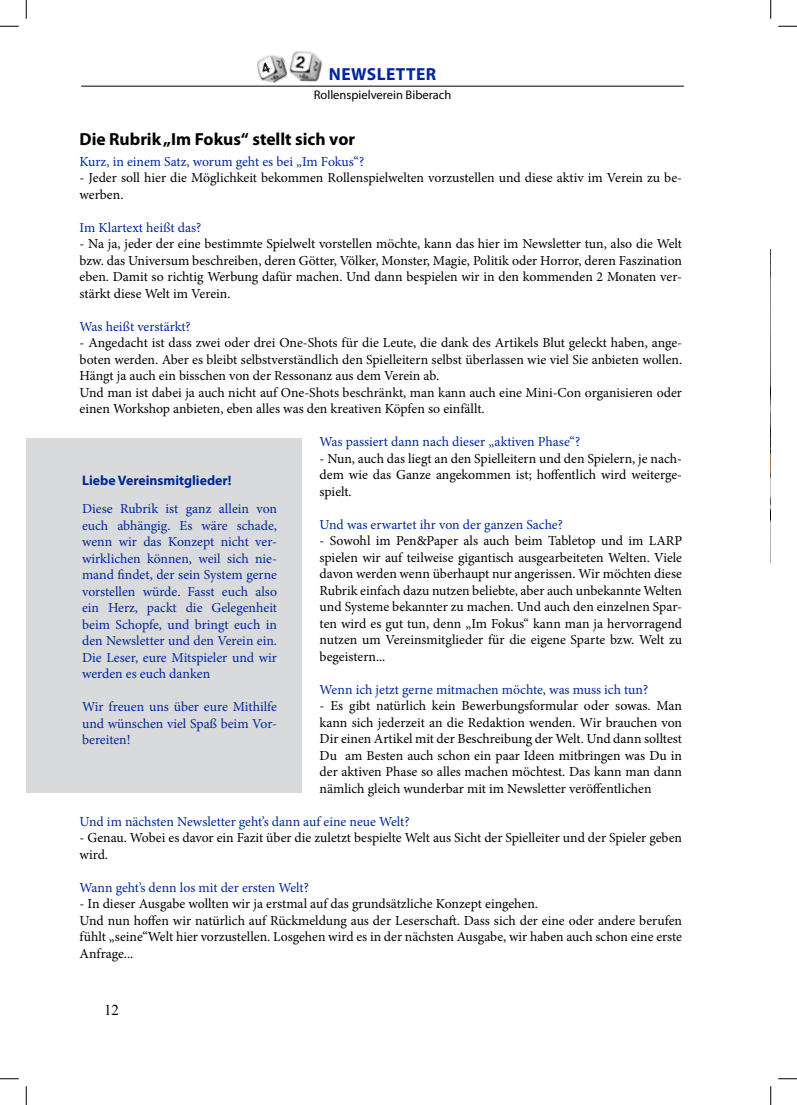
<style>
.page{position:relative;width:797px;height:1105px;background:#fff}
.page>*{position:absolute;margin:0;border:0;box-sizing:border-box;transform-origin:0 0}
.t1{font:700 17.5px "Myriad Pro";color:#000}
.t2{font:700 17.5px "Myriad Pro";letter-spacing:.02em;color:#01269b}
.t3{font:15px "Times New Roman";color:#000}
.t4{font:13.75px/16.5px "Minion Pro";color:#000}
.t5{font:13.75px/16.5px "Minion Pro";color:#01269b;text-align:justify}
.t6{font:700 13.75px "Myriad Pro";color:#01269b}
.t7{font:12.5px "Myriad Pro";color:#000}
</style>
<div class="page">
<hr style="left:81px;top:86px;width:603px;height:1px;background:#000">
<img style="left:289px;top:51px;width:32px;height:30px">
<img style="left:257px;top:55px;width:30px;height:28px">
<div style="left:26px;top:438px;width:276px;height:355px;background:#d9dadb"></div>
<img style="left:770px;top:249px;width:1px;height:313px">
<svg style="left:0;top:25px;width:19px;height:2px"></svg>
<svg style="left:778px;top:25px;width:19px;height:2px"></svg>
<svg style="left:0;top:1078px;width:19px;height:1px"></svg>
<svg style="left:778px;top:1078px;width:19px;height:1px"></svg>
<svg style="left:25px;top:0;width:2px;height:19px"></svg>
<svg style="left:25px;top:1086px;width:2px;height:19px"></svg>
<svg style="left:770px;top:0;width:1px;height:19px"></svg>
<svg style="left:770px;top:1086px;width:1px;height:19px"></svg>
<p class="t2" style="left:329px;top:63px;width:109px">Newsletter</p>
<p class="t7" style="left:314px;top:88px;width:139px">Rollenspielverein Biberach</p>
<p class="t1" style="left:79px;top:127px;width:277px">Die Rubrik „Im Fokus“ stellt sich vor</p>
<p class="t5" style="left:80px;top:153px;width:286px">Kurz, in einem Satz, worum geht es bei „Im Fokus“?</p>
<p class="t4" style="left:80px;top:170px;width:604px">- Jeder soll hier die Möglichkeit bekommen Rollenspielwelten vorzustellen und diese aktiv im Verein zu be&shy;werben.</p>
<p class="t5" style="left:80px;top:219px;width:123px">Im Klartext heißt das?</p>
<p class="t4" style="left:80px;top:236px;width:604px;text-align:justify">- Na ja, jeder der eine bestimmte Spielwelt vorstellen möchte, kann das hier im Newsletter tun, also die Welt bzw. das Universum beschreiben, deren Götter, Völker, Monster, Magie, Politik oder Horror, deren Faszination eben. Damit so richtig Werbung dafür machen. Und dann bespielen wir in den kommenden 2 Monaten ver&shy;stärkt diese Welt im Verein.</p>
<p class="t5" style="left:80px;top:318px;width:113px">Was heißt verstärkt?</p>
<p class="t4" style="left:80px;top:335px;width:604px">- Angedacht ist dass zwei oder drei One-Shots für die Leute, die dank des Artikels Blut geleckt haben, ange&shy;boten werden. Aber es bleibt selbstverständlich den Spielleitern selbst überlassen wie viel Sie anbieten wollen.<br>Hängt ja auch ein bisschen von der Ressonanz aus dem Verein ab.<br>Und man ist dabei ja auch nicht auf One-Shots beschränkt, man kann auch eine Mini-Con organisieren oder einen Workshop anbieten, eben alles was den kreativen Köpfen so einfällt.</p>
<p class="t5" style="left:319px;top:434px;width:262px">Was passiert dann nach dieser „aktiven Phase“?</p>
<p class="t4" style="left:319px;top:450px;width:364px;text-align:justify">- Nun, auch das liegt an den Spielleitern und den Spielern, je nach&shy;dem wie das Ganze angekommen ist; hoffentlich wird weiterge&shy;spielt.</p>
<p class="t5" style="left:319px;top:516px;width:245px">Und was erwartet ihr von der ganzen Sache?</p>
<p class="t4" style="left:319px;top:533px;width:364px;text-align:justify">- Sowohl im Pen&amp;Paper als auch beim Tabletop und im LARP spielen wir auf teilweise gigantisch ausgearbeiteten Welten. Viele davon werden wenn überhaupt nur angerissen. Wir möchten diese Rubrik einfach dazu nutzen beliebte, aber auch unbekannte Welten und Systeme bekannter zu machen. Und auch den einzelnen Spar&shy;ten wird es gut tun, denn „Im Fokus“ kann man ja hervorragend nutzen um Vereinsmitglieder für die eigene Sparte bzw. Welt zu begeistern...</p>
<p class="t5" style="left:319px;top:681px;width:330px">Wenn ich jetzt gerne mitmachen möchte, was muss ich tun?</p>
<p class="t4" style="left:319px;top:698px;width:364px;text-align:justify">- Es gibt natürlich kein Bewerbungsformular oder sowas. Man kann sich jederzeit an die Redaktion wenden. Wir brauchen von Dir einen Artikel mit der Beschreibung der Welt. Und dann solltest Du am Besten auch schon ein paar Ideen mitbringen was Du in der aktiven Phase so alles machen möchtest. Das kann man dann nämlich gleich wunderbar mit im Newsletter veröffentlichen</p>
<p class="t5" style="left:80px;top:813px;width:331px">Und im nächsten Newsletter geht’s dann auf eine neue Welt?</p>
<p class="t4" style="left:80px;top:830px;width:604px">- Genau. Wobei es davor ein Fazit über die zuletzt bespielte Welt aus Sicht der Spielleiter und der Spieler geben wird.</p>
<p class="t5" style="left:80px;top:879px;width:231px">Wann geht’s denn los mit der ersten Welt?</p>
<p class="t4" style="left:80px;top:896px;width:604px">- In dieser Ausgabe wollten wir ja erstmal auf das grundsätzliche Konzept eingehen.<br>Und nun hoffen wir natürlich auf Rückmeldung aus der Leserschaft. Dass sich der eine oder andere berufen fühlt „seine“Welt hier vorzustellen. Losgehen wird es in der nächsten Ausgabe, wir haben auch schon eine erste Anfrage...</p>
<p class="t6" style="left:82px;top:471px;width:151px">Liebe Vereinsmitglieder!</p>
<p class="t5" style="left:82px;top:500px;width:196px">Diese Rubrik ist ganz allein von euch abhängig. Es wäre schade, wenn wir das Konzept nicht ver&shy;wirklichen können, weil sich nie&shy;mand findet, der sein System gerne vorstellen würde. Fasst euch also ein Herz, packt die Gelegenheit beim Schopfe, und bringt euch in den Newsletter und den Verein ein.<br>Die Leser, eure Mitspieler und wir werden es euch danken</p>
<p class="t5" style="left:82px;top:698px;width:196px">Wir freuen uns über eure Mithilfe und wünschen viel Spaß beim Vor&shy;bereiten!</p>
<p class="t3" style="left:104px;top:999px;width:16px">12</p>
</div>
